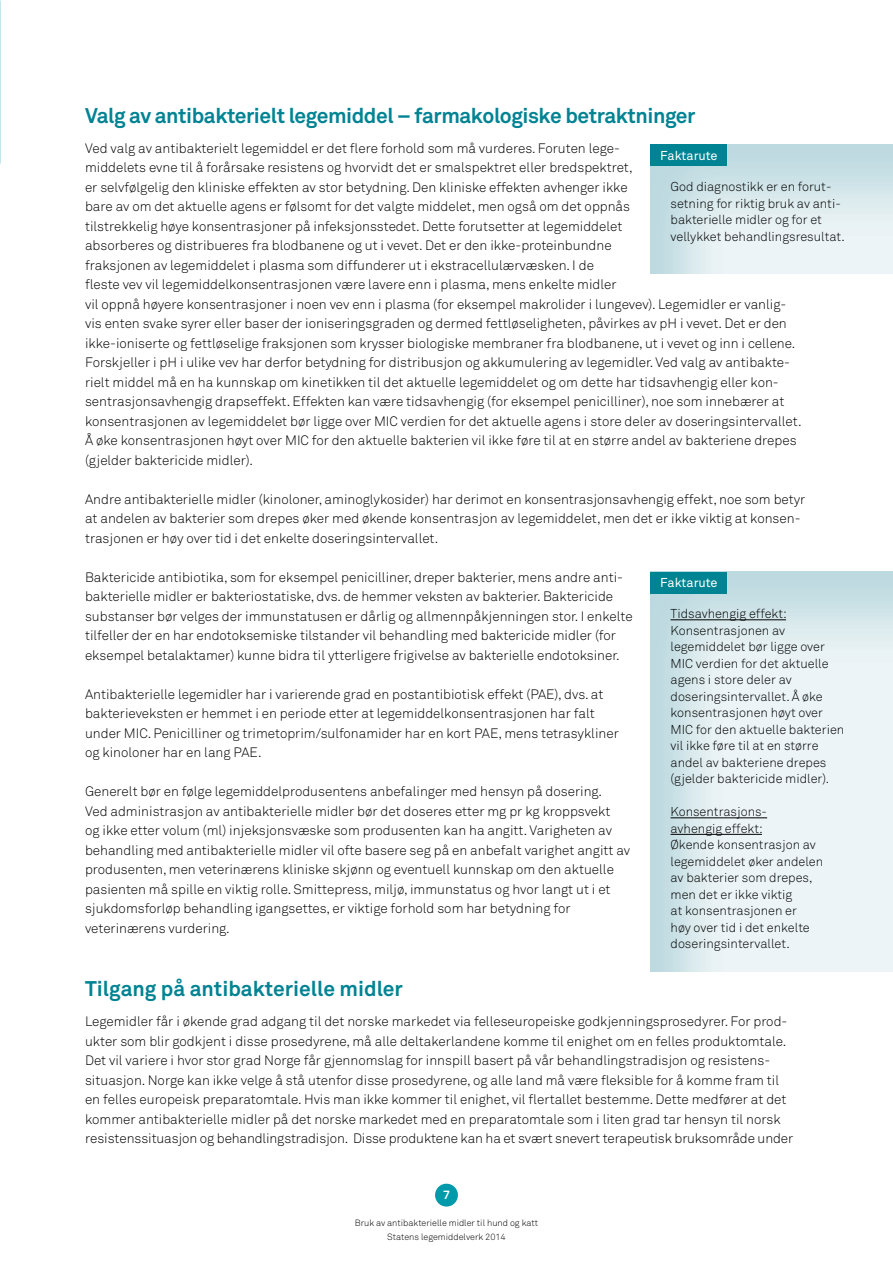
<style>
.page{position:relative;width:893px;height:1263px;background:#fff}
.page>*{position:absolute;margin:0;border:0;box-sizing:border-box;transform-origin:0 0}
.t1{font:700 21px "Akkurat Pro";letter-spacing:-.02em;color:#008393}
.t2{font:700 21px "Akkurat Pro";color:#008393}
.t3{font:13.5px/19.5px "Akkurat Light Pro";color:#000}
.t4{font:12.75px/16.5px "Akkurat Light Pro";color:#000}
.t5{font:12.75px "Akkurat Pro";color:#fff}
.t6{font:700 12px "Akkurat Pro";color:#fff}
.t7{font:9px/14.4px "Akkurat Light Pro";color:#000;text-align:center}
</style>
<div class="page">
<svg style="left:435px;top:1183px;width:23px;height:24px"></svg>
<div style="left:651px;top:145px;width:76px;height:21px;background:#008393"></div>
<img style="left:651px;top:572px;width:242px;height:399px">
<hr style="left:671px;top:619px;width:115px;height:1px;background:#000">
<hr style="left:671px;top:817px;width:96px;height:1px;background:#000">
<hr style="left:671px;top:834px;width:91px;height:1px;background:#000">
<div style="left:651px;top:572px;width:76px;height:21px;background:#008393"></div>
<h1 class="t1" style="left:85px;top:102px;width:612px">Valg av antibakterielt legemiddel – farmakologiske betraktninger</h1>
<p class="t3" style="left:85px;top:139px;width:718px">Ved valg av antibakterielt legemiddel er det flere forhold som må vurderes. Foruten lege-<br>middelets evne til å forårsake resistens og hvorvidt det er smalspektret eller bredspektret,<br>er selvfølgelig den kliniske effekten av stor betydning. Den kliniske effekten avhenger ikke<br>bare av om det aktuelle agens er følsomt for det valgte middelet, men også om det oppnås<br>tilstrekkelig høye konsentrasjoner på infeksjonsstedet. Dette forutsetter at legemiddelet<br>absorberes og distribueres fra blodbanene og ut i vevet. Det er den ikke-proteinbundne<br>fraksjonen av legemiddelet i plasma som diffunderer ut i ekstracellulærvæsken. I de<br>fleste vev vil legemiddelkonsentrasjonen være lavere enn i plasma, mens enkelte midler<br>vil oppnå høyere konsentrasjoner i noen vev enn i plasma (for eksempel makrolider i lungevev). Legemidler er vanlig&shy;vis enten svake syrer eller baser der ioniseringsgraden og dermed fettløseligheten, påvirkes av pH i vevet. Det er den ikke-ioniserte og fettløselige fraksjonen som krysser biologiske membraner fra blodbanene, ut i vevet og inn i cellene.<br>Forskjeller i pH i ulike vev har derfor betydning for distribusjon og akkumulering av legemidler. Ved valg av antibakte&shy;rielt middel må en ha kunnskap om kinetikken til det aktuelle legemiddelet og om dette har tidsavhengig eller kon&shy;sentrasjonsavhengig drapseffekt. Effekten kan være tidsavhengig (for eksempel penicilliner), noe som innebærer at konsentrasjonen av legemiddelet bør ligge over MIC verdien for det aktuelle agens i store deler av doseringsintervallet.<br>Å øke konsentrasjonen høyt over MIC for den aktuelle bakterien vil ikke føre til at en større andel av bakteriene drepes (gjelder baktericide midler).</p>
<p class="t3" style="left:85px;top:490px;width:722px">Andre antibakterielle midler (kinoloner, aminoglykosider) har derimot en konsentrasjonsavhengig effekt, noe som betyr at andelen av bakterier som drepes øker med økende konsentrasjon av legemiddelet, men det er ikke viktig at konsen&shy;trasjonen er høy over tid i det enkelte doseringsintervallet.</p>
<p class="t3" style="left:85px;top:568px;width:549px">Baktericide antibiotika, som for eksempel penicilliner, dreper bakterier, mens andre anti&shy;bakterielle midler er bakteriostatiske, dvs. de hemmer veksten av bakterier. Baktericide substanser bør velges der immunstatusen er dårlig og allmennpåkjenningen stor. I enkelte tilfeller der en har endotoksemiske tilstander vil behandling med baktericide midler (for eksempel betalaktamer) kunne bidra til ytterligere frigivelse av bakterielle endotoksiner.</p>
<p class="t3" style="left:85px;top:685px;width:535px">Antibakterielle legemidler har i varierende grad en postantibiotisk effekt (PAE), dvs. at bakterieveksten er hemmet i en periode etter at legemiddelkonsentrasjonen har falt under MIC. Penicilliner og trimetoprim/sulfonamider har en kort PAE, mens tetrasykliner og kinoloner har en lang PAE.</p>
<p class="t3" style="left:85px;top:782px;width:547px">Generelt bør en følge legemiddelprodusentens anbefalinger med hensyn på dosering.<br>Ved administrasjon av antibakterielle midler bør det doseres etter mg pr kg kroppsvekt<br>og ikke etter volum (ml) injeksjonsvæske som produsenten kan ha angitt. Varigheten av behandling med antibakterielle midler vil ofte basere seg på en anbefalt varighet angitt av produsenten, men veterinærens kliniske skjønn og eventuell kunnskap om den aktuelle pasienten må spille en viktig rolle. Smittepress, miljø, immunstatus og hvor langt ut i et sjukdomsforløp behandling igangsettes, er viktige forhold som har betydning for veterinærens vurdering.</p>
<p class="t5" style="left:660px;top:148px;width:59px">Faktarute</p>
<p class="t4" style="left:671px;top:179px;width:176px">God diagnostikk er en forut&shy;setning for riktig bruk av anti&shy;bakterielle midler og for et vellykket behandlingsresultat.</p>
<p class="t5" style="left:660px;top:575px;width:59px">Faktarute</p>
<p class="t4" style="left:671px;top:606px;width:175px">Tidsavhengig effekt:<br>Konsentrasjonen av legemiddelet bør ligge over<br>MIC verdien for det aktuelle agens i store deler av doseringsintervallet. Å øke konsentrasjonen høyt over<br>MIC for den aktuelle bakterien vil ikke føre til at en større andel av bakteriene drepes (gjelder baktericide midler).</p>
<p class="t4" style="left:671px;top:804px;width:154px">Konsentrasjons-<br>avhengig effekt:<br>Økende konsentrasjon av legemiddelet øker andelen av bakterier som drepes, men det er ikke viktig<br>at konsentrasjonen er<br>høy over tid i det enkelte doseringsintervallet.</p>
<h1 class="t2" style="left:85px;top:975px;width:319px">Tilgang på antibakterielle midler</h1>
<p class="t3" style="left:85px;top:1012px;width:710px">Legemidler får i økende grad adgang til det norske markedet via felleseuropeiske godkjenningsprosedyrer. For prod&shy;ukter som blir godkjent i disse prosedyrene, må alle deltakerlandene komme til enighet om en felles produktomtale.<br>Det vil variere i hvor stor grad Norge får gjennomslag for innspill basert på vår behandlingstradisjon og resistens&shy;situasjon. Norge kan ikke velge å stå utenfor disse prosedyrene, og alle land må være fleksible for å komme fram til en felles europeisk preparatomtale. Hvis man ikke kommer til enighet, vil flertallet bestemme. Dette medfører at det kommer antibakterielle midler på det norske markedet med en preparatomtale som i liten grad tar hensyn til norsk resistenssituasjon og behandlingstradisjon. Disse produktene kan ha et svært snevert terapeutisk bruksområde under</p>
<p class="t6" style="left:443px;top:1187px;width:8px">7</p>
<p class="t7" style="left:355px;top:1216px;width:185px">Bruk av antibakterielle midler til hund og katt<br>Statens legemiddelverk 2014</p>
</div>
